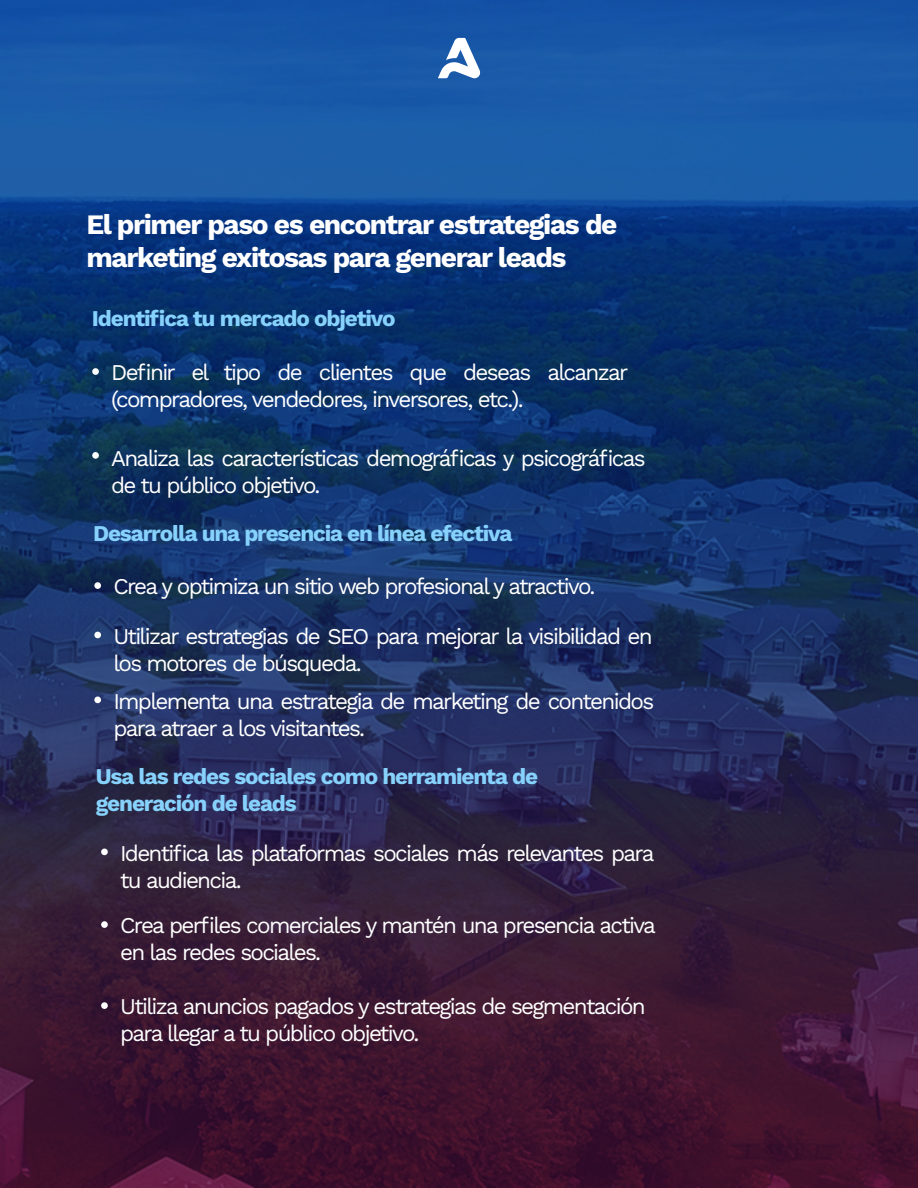
<style>
.page{position:relative;width:918px;height:1188px;background:#fff}
.page>*{position:absolute;margin:0;border:0;box-sizing:border-box;transform-origin:0 0}
.t1{font:700 28.05px/33.8px "Work Sans";letter-spacing:-.05em;color:#fff}
.t2{font:22.5px/27px "Work Sans";letter-spacing:-.075em;color:#fff}
.t3{font:700 22.5px/27px "Work Sans";letter-spacing:-.05em;color:#86d2fc}
</style>
<div class="page">
<img style="left:0;top:0;width:918px;height:1188px">
<svg style="left:438px;top:38px;width:43px;height:40px"></svg>
<div style="left:92px;top:368px;width:7px;height:7px;background:#fff;border-radius:50%"></div>
<div style="left:94px;top:582px;width:7px;height:7px;background:#fff;border-radius:50%"></div>
<div style="left:101px;top:849px;width:7px;height:6px;background:#fff;border-radius:50%"></div>
<div style="left:101px;top:921px;width:7px;height:7px;background:#fff;border-radius:50%"></div>
<div style="left:101px;top:1002px;width:7px;height:7px;background:#fff;border-radius:50%"></div>
<div style="left:94px;top:632px;width:7px;height:6px;background:#fff;border-radius:50%"></div>
<div style="left:94px;top:697px;width:7px;height:6px;background:#fff;border-radius:50%"></div>
<div style="left:92px;top:452px;width:7px;height:7px;background:#fff;border-radius:50%"></div>
<p class="t1" style="left:87px;top:206px;width:533px">El primer paso es encontrar estrategias de marketing exitosas para generar leads</p>
<p class="t3" style="left:92px;top:304px;width:305px">Identifica tu mercado objetivo</p>
<p class="t2" style="left:111px;top:358px;width:519px">Definir el tipo de clientes que deseas alcanzar (compradores, vendedores, inversores, etc.).</p>
<p class="t2" style="left:111px;top:444px;width:536px">Analiza las características demográficas y psicográficas de tu público objetivo.</p>
<p class="t3" style="left:93px;top:519px;width:421px">Desarrolla una presencia en línea efectiva</p>
<p class="t2" style="left:113px;top:572px;width:484px">Crea y optimiza un sitio web profesional y atractivo.</p>
<p class="t2" style="left:113px;top:622px;width:541px">Utilizar estrategias de SEO para mejorar la visibilidad en los motores de búsqueda.</p>
<p class="t2" style="left:113px;top:687px;width:542px">Implementa una estrategia de marketing de contenidos para atraer a los visitantes.</p>
<p class="t3" style="left:96px;top:762px;width:444px">Usa las redes sociales como herramienta de generación de leads</p>
<p class="t2" style="left:120px;top:839px;width:536px">Identifica las plataformas sociales más relevantes para tu audiencia.</p>
<p class="t2" style="left:120px;top:911px;width:537px">Crea perfiles comerciales y mantén una presencia activa en las redes sociales.</p>
<p class="t2" style="left:120px;top:992px;width:527px">Utiliza anuncios pagados y estrategias de segmentación para llegar a tu público objetivo.</p>
</div>
